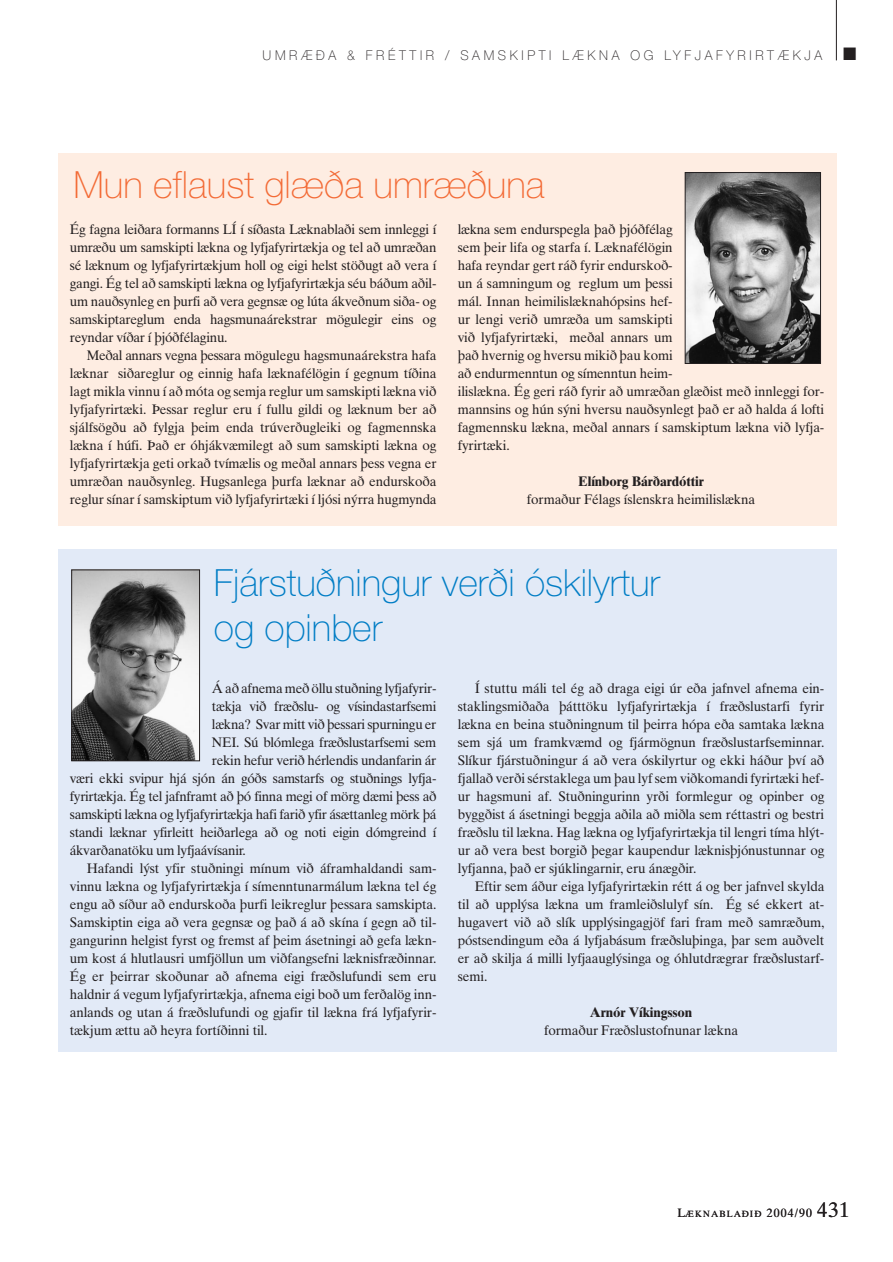
<style>
.page{position:relative;width:893px;height:1262px;background:#fff}
.page>*{position:absolute;margin:0;border:0;box-sizing:border-box;transform-origin:0 0}
.t1{font:100 37.5px/45px "Helvetica Neue";color:#007dc5}
.t2{font:100 37.5px "Helvetica Neue";color:#f36b36}
.t3{font:13.8px/18px "Times Ten";letter-spacing:-.01em;color:#231f20;text-align:justify}
.t4{font:700 13.8px "Times Ten";letter-spacing:-.01em;color:#231f20}
.t5{font:100 13.5px "Helvetica Neue";letter-spacing:.28em;color:#231f20}
.t6{font:9px "Times Ten";letter-spacing:.135em;color:#231f20}
.s1{font-size:12px}
.s2{font-size:21px}
</style>
<div class="page">
<hr style="left:836px;top:0;width:1px;height:60px;background:#231f20">
<div style="left:58px;top:153px;width:778px;height:372px;background:#feede2"></div>
<div style="left:58px;top:549px;width:778px;height:502px;background:#e2eaf7"></div>
<img style="left:686px;top:174px;width:132px;height:188px">
<div style="left:684px;top:172px;width:136px;height:192px;border:1px solid #231f20"></div>
<img style="left:73px;top:571px;width:125px;height:188px">
<div style="left:71px;top:569px;width:129px;height:192px;border:1px solid #231f20"></div>
<p class="t5" style="left:262px;top:51px;width:595px">UMRÆÐA &amp; FRÉTTIR / SAMSKIPTI LÆKNA OG LYFJAFYRIRTÆKJA ■</p>
<h1 class="t2" style="left:74px;top:171px;width:472px">Mun eflaust glæða umræðuna</h1>
<p class="t3" style="left:70px;top:222px;width:368px">Ég fagna leiðara formanns LÍ í síðasta Læknablaði sem innleggi í umræðu um samskipti lækna og lyfjafyrirtækja og tel að umræðan sé læknum og lyfjafyrirtækjum holl og eigi helst stöðugt að vera í gangi. Ég tel að samskipti lækna og lyfjafyrirtækja séu báðum aðil&shy;um nauðsynleg en þurfi að vera gegnsæ og lúta ákveðnum siða- og samskiptareglum enda hagsmunaárekstrar mögulegir eins og reyndar víðar í þjóðfélaginu.</p>
<p class="t3" style="left:70px;top:348px;width:368px;text-indent:17px">Meðal annars vegna þessara mögulegu hagsmunaárekstra hafa læknar siðareglur og einnig hafa læknafélögin í gegnum tíðina lagt mikla vinnu í að móta og semja reglur um samskipti lækna við lyfjafyrirtæki. Þessar reglur eru í fullu gildi og læknum ber að sjálfsögðu að fylgja þeim enda trúverðugleiki og fagmennska lækna í húfi. Það er óhjákvæmilegt að sum samskipti lækna og lyfjafyrirtækja geti orkað tvímælis og meðal annars þess vegna er umræðan nauðsynleg. Hugsanlega þurfa læknar að endurskoða reglur sínar í samskiptum við lyfjafyrirtæki í ljósi nýrra hugmynda</p>
<p class="t3" style="left:458px;top:222px;width:368px;text-align:left">lækna sem endurspegla það þjóðfélag<br>sem þeir lifa og starfa í. Læknafélögin<br>hafa reyndar gert ráð fyrir endurskoð-<br>un á samningum og reglum um þessi<br>mál. Innan heimilislæknahópsins hef-<br>ur lengi verið umræða um samskipti<br>við lyfjafyrirtæki, meðal annars um<br>það hvernig og hversu mikið þau komi<br>að endurmenntun og símenntun heim-<br>ilislækna. Ég geri ráð fyrir að umræðan glæðist með innleggi for&shy;mannsins og hún sýni hversu nauðsynlegt það er að halda á lofti fagmennsku lækna, meðal annars í samskiptum lækna við lyfja&shy;fyrirtæki.</p>
<p class="t4" style="left:578px;top:476px;width:127px">Elínborg Bárðardóttir</p>
<p class="t3" style="left:527px;top:492px;width:230px">formaður Félags íslenskra heimilislækna</p>
<h1 class="t1" style="left:214px;top:564px;width:447px">Fjárstuðningur verði óskilyrtur og opinber</h1>
<p class="t3" style="left:212px;top:681px;width:226px">Á að afnema með öllu stuðning lyfjafyrir-</p>
<p class="t3" style="left:212px;top:699px;width:226px">tækja við fræðslu- og vísindastarfsemi</p>
<p class="t3" style="left:212px;top:717px;width:226px">lækna? Svar mitt við þessari spurningu er</p>
<p class="t3" style="left:212px;top:735px;width:226px">NEI. Sú blómlega fræðslustarfsemi sem</p>
<p class="t3" style="left:212px;top:753px;width:226px">rekin hefur verið hérlendis undanfarin ár</p>
<p class="t3" style="left:70px;top:771px;width:368px">væri ekki svipur hjá sjón án góðs samstarfs og stuðnings lyfja-</p>
<p class="t3" style="left:70px;top:789px;width:368px">fyrirtækja. Ég tel jafnframt að þó finna megi of mörg dæmi þess að</p>
<p class="t3" style="left:70px;top:807px;width:368px">samskipti lækna og lyfjafyrirtækja hafi farið yfir ásættanleg mörk þá</p>
<p class="t3" style="left:70px;top:825px;width:368px">standi læknar yfirleitt heiðarlega að og noti eigin dómgreind í</p>
<p class="t3" style="left:70px;top:843px;width:178px">ákvarðanatöku um lyfjaávísanir.</p>
<p class="t3" style="left:87px;top:861px;width:351px">Hafandi lýst yfir stuðningi mínum við áframhaldandi sam-</p>
<p class="t3" style="left:70px;top:879px;width:368px">vinnu lækna og lyfjafyrirtækja í símenntunarmálum lækna tel ég</p>
<p class="t3" style="left:70px;top:897px;width:368px">engu að síður að endurskoða þurfi leikreglur þessara samskipta.</p>
<p class="t3" style="left:70px;top:915px;width:368px">Samskiptin eiga að vera gegnsæ og það á að skína í gegn að til-</p>
<p class="t3" style="left:70px;top:933px;width:368px">gangurinn helgist fyrst og fremst af þeim ásetningi að gefa lækn-</p>
<p class="t3" style="left:70px;top:951px;width:368px">um kost á hlutlausri umfjöllun um viðfangsefni læknisfræðinnar.</p>
<p class="t3" style="left:70px;top:969px;width:368px">Ég er þeirrar skoðunar að afnema eigi fræðslufundi sem eru</p>
<p class="t3" style="left:70px;top:987px;width:368px">haldnir á vegum lyfjafyrirtækja, afnema eigi boð um ferðalög inn-</p>
<p class="t3" style="left:70px;top:1005px;width:368px">anlands og utan á fræðslufundi og gjafir til lækna frá lyfjafyrir-</p>
<p class="t3" style="left:70px;top:1023px;width:199px">tækjum ættu að heyra fortíðinni til.</p>
<p class="t3" style="left:458px;top:681px;width:368px;text-indent:17px">Í stuttu máli tel ég að draga eigi úr eða jafnvel afnema ein&shy;staklingsmiðaða þátttöku lyfjafyrirtækja í fræðslustarfi fyrir lækna en beina stuðningnum til þeirra hópa eða samtaka lækna sem sjá um framkvæmd og fjármögnun fræðslustarfseminnar.<br>Slíkur fjárstuðningur á að vera óskilyrtur og ekki háður því að fjallað verði sérstaklega um þau lyf sem viðkomandi fyrirtæki hef&shy;ur hagsmuni af. Stuðningurinn yrði formlegur og opinber og byggðist á ásetningi beggja aðila að miðla sem réttastri og bestri fræðslu til lækna. Hag lækna og lyfjafyrirtækja til lengri tíma hlýt&shy;ur að vera best borgið þegar kaupendur læknisþjónustunnar og lyfjanna, það er sjúklingarnir, eru ánægðir.</p>
<p class="t3" style="left:458px;top:879px;width:368px;text-indent:17px">Eftir sem áður eiga lyfjafyrirtækin rétt á og ber jafnvel skylda til að upplýsa lækna um framleiðslulyf sín. Ég sé ekkert at&shy;hugavert við að slík upplýsingagjöf fari fram með samræðum, póstsendingum eða á lyfjabásum fræðsluþinga, þar sem auðvelt er að skilja á milli lyfjaauglýsinga og óhlutdrægrar fræðslustarf&shy;semi.</p>
<p class="t4" style="left:589px;top:1007px;width:104px">Arnór Víkingsson</p>
<p class="t3" style="left:544px;top:1023px;width:195px">formaður Fræðslustofnunar lækna</p>
<p class="t6" style="left:677px;top:1210px;width:174px"><span class="s1">L</span>ÆKNABLAÐIÐ <span class="s1">2004/90</span> <span class="s2">431</span></p>
</div>
